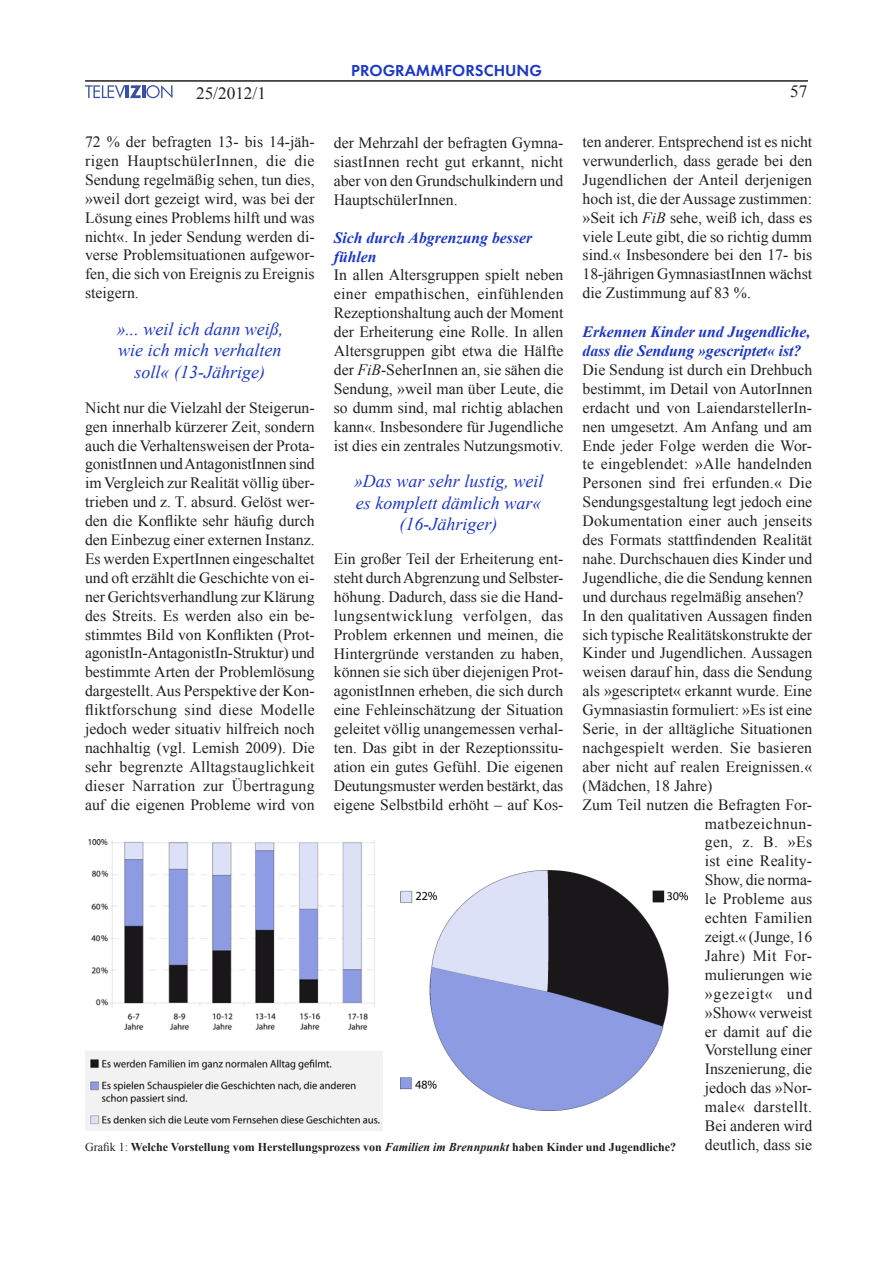
<style>
.page{position:relative;width:893px;height:1263px;background:#fff}
.page>*{position:absolute;margin:0;border:0;box-sizing:border-box;transform-origin:0 0}
.t1{font:italic 18px/21.6px "Times New Roman";color:#1b37c6;text-align:center}
.t2{font:17.25px "Times New Roman";color:#231f20}
.t3{font:16.5px "Futura Demi E";color:#1b37c6}
.t4{font:15.75px/18.9px "Times New Roman";color:#231f20;text-align:justify}
.t5{font:italic 700 15.75px/18.9px "Times New Roman";letter-spacing:-.005em;color:#1b37c6}
.t6{font:15.75px "Times New Roman";letter-spacing:.025em;color:#231f20}
.t7{font:15.75px "Times New Roman";letter-spacing:.035em;color:#231f20}
.t8{font:15.75px "Times New Roman";letter-spacing:.02em;color:#231f20}
.t9{font:15.75px "Times New Roman";letter-spacing:.055em;color:#231f20}
.t10{font:700 12px "Times New Roman";color:#231f20}
.s1{font-style:italic}
.s2{font-weight:400}
</style>
<div class="page">
<hr style="left:85px;top:80px;width:723px;height:2px;background:#231f20">
<svg style="left:85px;top:85px;width:87px;height:14px"></svg>
<img style="left:85px;top:840px;width:297px;height:291px">
<img style="left:400px;top:871px;width:288px;height:240px">
<p class="t3" style="left:351px;top:60px;width:192px">PROGRAMMFORSCHUNG</p>
<p class="t2" style="left:790px;top:79px;width:19px">57</p>
<p class="t2" style="left:196px;top:81px;width:71px">25/2012/1</p>
<p class="t4" style="left:85px;top:132px;width:231px">72 % der befragten 13- bis 14-jäh&shy;rigen HauptschülerInnen, die die Sendung regelmäßig sehen, tun dies, »weil dort gezeigt wird, was bei der Lösung eines Problems hilft und was nicht«. In jeder Sendung werden di&shy;verse Problemsituationen aufgewor&shy;fen, die sich von Ereignis zu Ereignis steigern.</p>
<p class="t1" style="left:116px;top:317px;width:169px">»... weil ich dann weiß, wie ich mich verhalten soll« (13-Jährige)</p>
<p class="t4" style="left:85px;top:398px;width:231px">Nicht nur die Vielzahl der Steigerun&shy;gen innerhalb kürzerer Zeit, sondern auch die Verhaltensweisen der Prota&shy;gonistInnen und AntagonistInnen sind im Vergleich zur Realität völlig über&shy;trieben und z. T. absurd. Gelöst wer&shy;den die Konflikte sehr häufig durch den Einbezug einer externen Instanz.<br>Es werden ExpertInnen eingeschaltet und oft erzählt die Geschichte von ei&shy;ner Gerichtsverhandlung zur Klärung des Streits. Es werden also ein be&shy;stimmtes Bild von Konflikten (Prot&shy;agonistIn-AntagonistIn-Struktur) und bestimmte Arten der Problemlösung dargestellt. Aus Perspektive der Kon&shy;fliktforschung sind diese Modelle jedoch weder situativ hilfreich noch nachhaltig (vgl. Lemish 2009). Die sehr begrenzte Alltagstauglichkeit dieser Narration zur Übertragung auf die eigenen Probleme wird von</p>
<p class="t4" style="left:583px;top:132px;width:231px">ten anderer. Entsprechend ist es nicht verwunderlich, dass gerade bei den Jugendlichen der Anteil derjenigen hoch ist, die der Aussage zustimmen: »Seit ich <span class="s1">FiB</span> sehe, weiß ich, dass es viele Leute gibt, die so richtig dumm sind.« Insbesondere bei den 17- bis 18-jährigen GymnasiastInnen wächst die Zustimmung auf 83 %.</p>
<p class="t5" style="left:583px;top:322px;width:229px">Erkennen Kinder und Jugendliche, dass die Sendung »gescriptet« ist?</p>
<p class="t4" style="left:583px;top:360px;width:231px">Die Sendung ist durch ein Drehbuch</p>
<p class="t4" style="left:583px;top:379px;width:231px">bestimmt, im Detail von AutorInnen</p>
<p class="t4" style="left:583px;top:398px;width:231px">erdacht und von LaiendarstellerIn-</p>
<p class="t4" style="left:583px;top:417px;width:231px">nen umgesetzt. Am Anfang und am</p>
<p class="t4" style="left:583px;top:436px;width:231px">Ende jeder Folge werden die Wor-</p>
<p class="t4" style="left:583px;top:454px;width:231px">te eingeblendet: »Alle handelnden</p>
<p class="t4" style="left:583px;top:473px;width:231px">Personen sind frei erfunden.« Die</p>
<p class="t4" style="left:583px;top:492px;width:231px">Sendungsgestaltung legt jedoch eine</p>
<p class="t4" style="left:583px;top:511px;width:231px">Dokumentation einer auch jenseits</p>
<p class="t4" style="left:583px;top:530px;width:231px">des Formats stattfindenden Realität</p>
<p class="t4" style="left:583px;top:549px;width:231px">nahe. Durchschauen dies Kinder und</p>
<p class="t4" style="left:583px;top:568px;width:231px">Jugendliche, die die Sendung kennen</p>
<p class="t4" style="left:583px;top:587px;width:222px">und durchaus regelmäßig ansehen?</p>
<p class="t4" style="left:583px;top:606px;width:231px">In den qualitativen Aussagen finden</p>
<p class="t4" style="left:583px;top:625px;width:231px">sich typische Realitätskonstrukte der</p>
<p class="t4" style="left:583px;top:643px;width:231px">Kinder und Jugendlichen. Aussagen</p>
<p class="t4" style="left:583px;top:662px;width:231px">weisen darauf hin, dass die Sendung</p>
<p class="t4" style="left:583px;top:681px;width:231px">als »gescriptet« erkannt wurde. Eine</p>
<p class="t4" style="left:583px;top:700px;width:231px">Gymnasiastin formuliert: »Es ist eine</p>
<p class="t4" style="left:583px;top:719px;width:231px">Serie, in der alltägliche Situationen</p>
<p class="t4" style="left:583px;top:738px;width:231px">nachgespielt werden. Sie basieren</p>
<p class="t4" style="left:583px;top:757px;width:231px">aber nicht auf realen Ereignissen.«</p>
<p class="t4" style="left:583px;top:776px;width:131px">(Mädchen, 18 Jahre)</p>
<p class="t4" style="left:583px;top:795px;width:231px">Zum Teil nutzen die Befragten For-</p>
<p class="t7" style="left:705px;top:813px;width:109px">matbezeichnun-</p>
<p class="t4" style="left:705px;top:832px;width:109px">gen, z. B. »Es</p>
<p class="t4" style="left:705px;top:851px;width:109px">ist eine Reality-</p>
<p class="t4" style="left:705px;top:870px;width:109px">Show, die norma-</p>
<p class="t4" style="left:705px;top:889px;width:109px">le Probleme aus</p>
<p class="t4" style="left:705px;top:908px;width:109px">echten Familien</p>
<p class="t4" style="left:705px;top:927px;width:109px">zeigt.« (Junge, 16</p>
<p class="t8" style="left:705px;top:945px;width:109px">Jahre) Mit For-</p>
<p class="t4" style="left:705px;top:965px;width:109px">mulierungen wie</p>
<p class="t9" style="left:705px;top:983px;width:109px">»gezeigt« und</p>
<p class="t4" style="left:705px;top:1003px;width:109px">»Show« verweist</p>
<p class="t4" style="left:705px;top:1021px;width:109px">er damit auf die</p>
<p class="t4" style="left:705px;top:1040px;width:109px">Vorstellung einer</p>
<p class="t4" style="left:705px;top:1059px;width:109px">Inszenierung, die</p>
<p class="t4" style="left:705px;top:1078px;width:109px">jedoch das »Nor-</p>
<p class="t6" style="left:705px;top:1096px;width:109px">male« darstellt.</p>
<p class="t4" style="left:705px;top:1116px;width:109px">Bei anderen wird</p>
<p class="t10" style="left:85px;top:1138px;width:593px"><span class="s2">Grafik 1:</span> Welche Vorstellung vom Herstellungsprozess von <span class="s1">Familien im Brennpunkt</span> haben Kinder und Jugendliche?</p>
<p class="t4" style="left:705px;top:1135px;width:109px">deutlich, dass sie</p>
<p class="t4" style="left:334px;top:133px;width:231px">der Mehrzahl der befragten Gymna&shy;siastInnen recht gut erkannt, nicht aber von den Grundschulkindern und HauptschülerInnen.</p>
<p class="t5" style="left:334px;top:227px;width:200px">Sich durch Abgrenzung besser fühlen</p>
<p class="t4" style="left:334px;top:265px;width:231px">In allen Altersgruppen spielt neben einer empathischen, einfühlenden Rezeptionshaltung auch der Moment der Erheiterung eine Rolle. In allen Altersgruppen gibt etwa die Hälfte der <span class="s1">FiB</span>-SeherInnen an, sie sähen die Sendung, »weil man über Leute, die so dumm sind, mal richtig ablachen kann«. Insbesondere für Jugendliche ist dies ein zentrales Nutzungsmotiv.</p>
<p class="t1" style="left:354px;top:470px;width:191px">»Das war sehr lustig, weil es komplett dämlich war« (16-Jähriger)</p>
<p class="t4" style="left:334px;top:549px;width:231px">Ein großer Teil der Erheiterung ent&shy;steht durch Abgrenzung und Selbster&shy;höhung. Dadurch, dass sie die Hand&shy;lungsentwicklung verfolgen, das Problem erkennen und meinen, die Hintergründe verstanden zu haben, können sie sich über diejenigen Prot&shy;agonistInnen erheben, die sich durch eine Fehleinschätzung der Situation geleitet völlig unangemessen verhal&shy;ten. Das gibt in der Rezeptionssitu&shy;ation ein gutes Gefühl. Die eigenen Deutungsmuster werden bestärkt, das eigene Selbstbild erhöht – auf Kos-</p>
</div>
